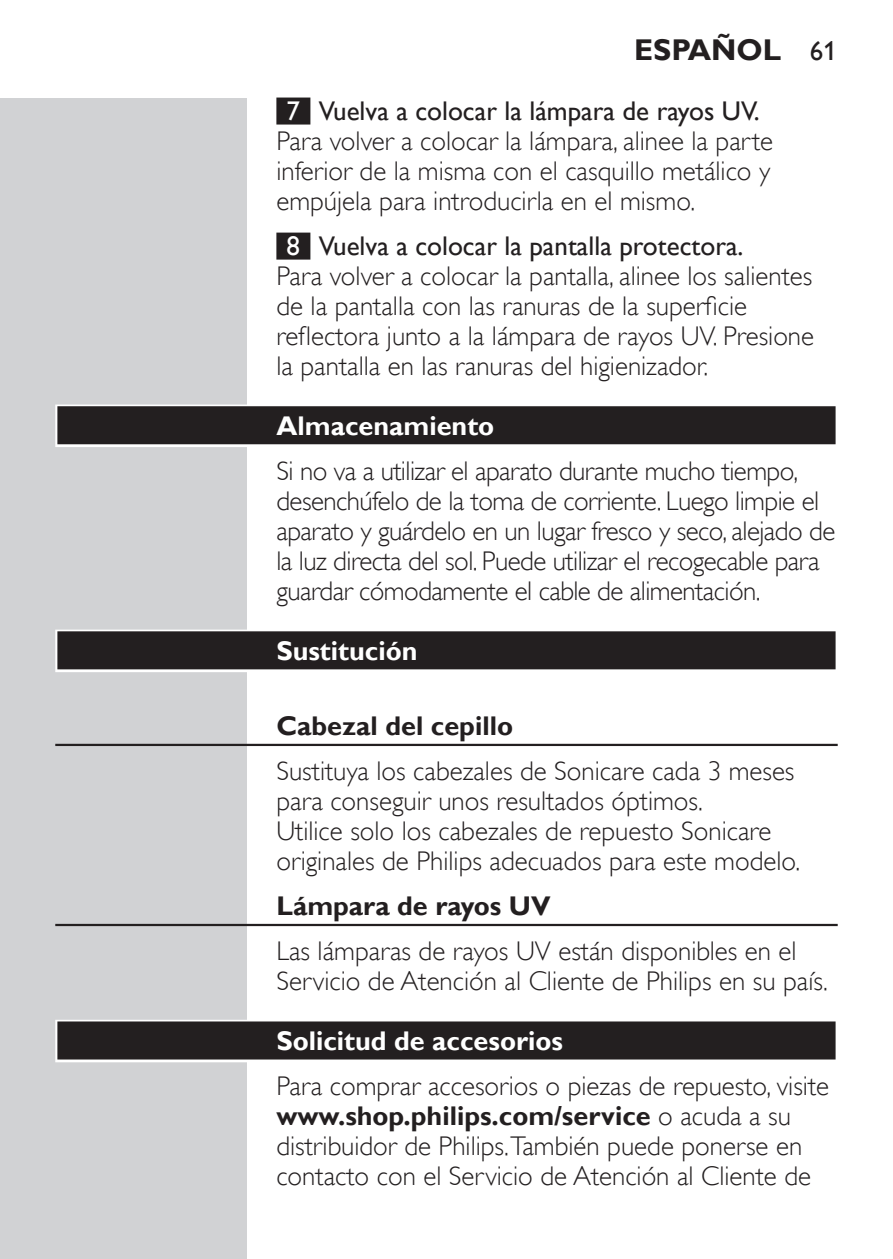
<style>
.page{position:relative;width:893px;height:1259px;background:#fff}
.page>*{position:absolute;margin:0;border:0;box-sizing:border-box;transform-origin:0 0}
.t1{font:700 30px "Gill Sans Alt One WGL";color:#231f20}
.t2{font:27px/30px "Gill Sans Alt One WGL Light";color:#231f20}
.t3{font:27px/30px "Gill Sans Alt One WGL Light";letter-spacing:-.02em;color:#231f20}
.t4{font:27px "Gill Sans Alt One WGL";color:#231f20}
.t5{font:700 27px "Gill Sans Alt One WGL";color:#231f20}
.t6{font:700 27px "Gill Sans Alt One WGL";color:#fff}
.s1{font-weight:400;font-size:27px}
.s2{color:#fff}
.s3{font-family:"Gill Sans Alt One WGL Light";font-weight:400}
</style>
<div class="page">
<div style="left:0;top:98px;width:247px;height:1161px;background:#d1d2d4"></div>
<div style="left:276px;top:98px;width:34px;height:27px;background:#231f20"></div>
<div style="left:276px;top:233px;width:34px;height:27px;background:#231f20"></div>
<div style="left:55px;top:404px;width:783px;height:43px;background:linear-gradient(to right,#c1c0c0,#c1c0c0)"></div>
<div style="left:57px;top:406px;width:779px;height:38px;background:#231f20"></div>
<div style="left:55px;top:629px;width:783px;height:43px;background:linear-gradient(to right,#adacac,#adacac)"></div>
<div style="left:57px;top:631px;width:779px;height:38px;background:#231f20"></div>
<hr style="left:55px;top:744px;width:783px;height:2px;background:#231f20">
<hr style="left:55px;top:924px;width:783px;height:2px;background:#231f20">
<div style="left:55px;top:1019px;width:783px;height:43px;background:linear-gradient(to right,#8c8a8a,#8c8a8a)"></div>
<div style="left:57px;top:1021px;width:779px;height:38px;background:#231f20"></div>
<p class="t1" style="left:634px;top:29px;width:204px">Español <span class="s1">61</span></p>
<p class="t4" style="left:287px;top:92px;width:475px"><span class="s2">7</span> Vuelva a colocar la lámpara de rayos UV.</p>
<p class="t2" style="left:276px;top:126px;width:498px;text-align:justify">Para volver a colocar la lámpara, alinee la parte inferior de la misma con el casquillo metálico y empújela para introducirla en el mismo.</p>
<p class="t4" style="left:287px;top:227px;width:458px"><span class="s2">8</span> Vuelva a colocar la pantalla protectora.</p>
<p class="t2" style="left:276px;top:261px;width:539px">Para volver a colocar la pantalla, alinee los salientes de la pantalla con las ranuras de la superficie reflectora junto a la lámpara de rayos UV. Presione la pantalla en las ranuras del higienizador.</p>
<p class="t6" style="left:276px;top:407px;width:219px">Almacenamiento</p>
<p class="t3" style="left:276px;top:456px;width:560px">Si no va a utilizar el aparato durante mucho tiempo, desenchúfelo de la toma de corriente. Luego limpie el aparato y guárdelo en un lugar fresco y seco, alejado de la luz directa del sol. Puede utilizar el recogecable para guardar cómodamente el cable de alimentación.</p>
<p class="t6" style="left:276px;top:632px;width:143px">Sustitución</p>
<p class="t5" style="left:276px;top:707px;width:238px">Cabezal del cepillo</p>
<p class="t2" style="left:276px;top:756px;width:525px">Sustituya los cabezales de Sonicare cada 3 meses para conseguir unos resultados óptimos.<br>Utilice solo los cabezales de repuesto Sonicare originales de Philips adecuados para este modelo.</p>
<p class="t5" style="left:276px;top:887px;width:276px">Lámpara de rayos UV</p>
<p class="t2" style="left:276px;top:936px;width:553px">Las lámparas de rayos UV están disponibles en el<br>Servicio de Atención al Cliente de Philips en su país.</p>
<p class="t6" style="left:276px;top:1022px;width:288px">Solicitud de accesorios</p>
<p class="t2" style="left:276px;top:1071px;width:554px">Para comprar accesorios o piezas de repuesto, visite</p>
<p class="t5" style="left:276px;top:1097px;width:516px">www.shop.philips.com/service <span class="s3">o acuda a su</span></p>
<p class="t2" style="left:276px;top:1131px;width:536px">distribuidor de Philips.También puede ponerse en contacto con el Servicio de Atención al Cliente de</p>
</div>
